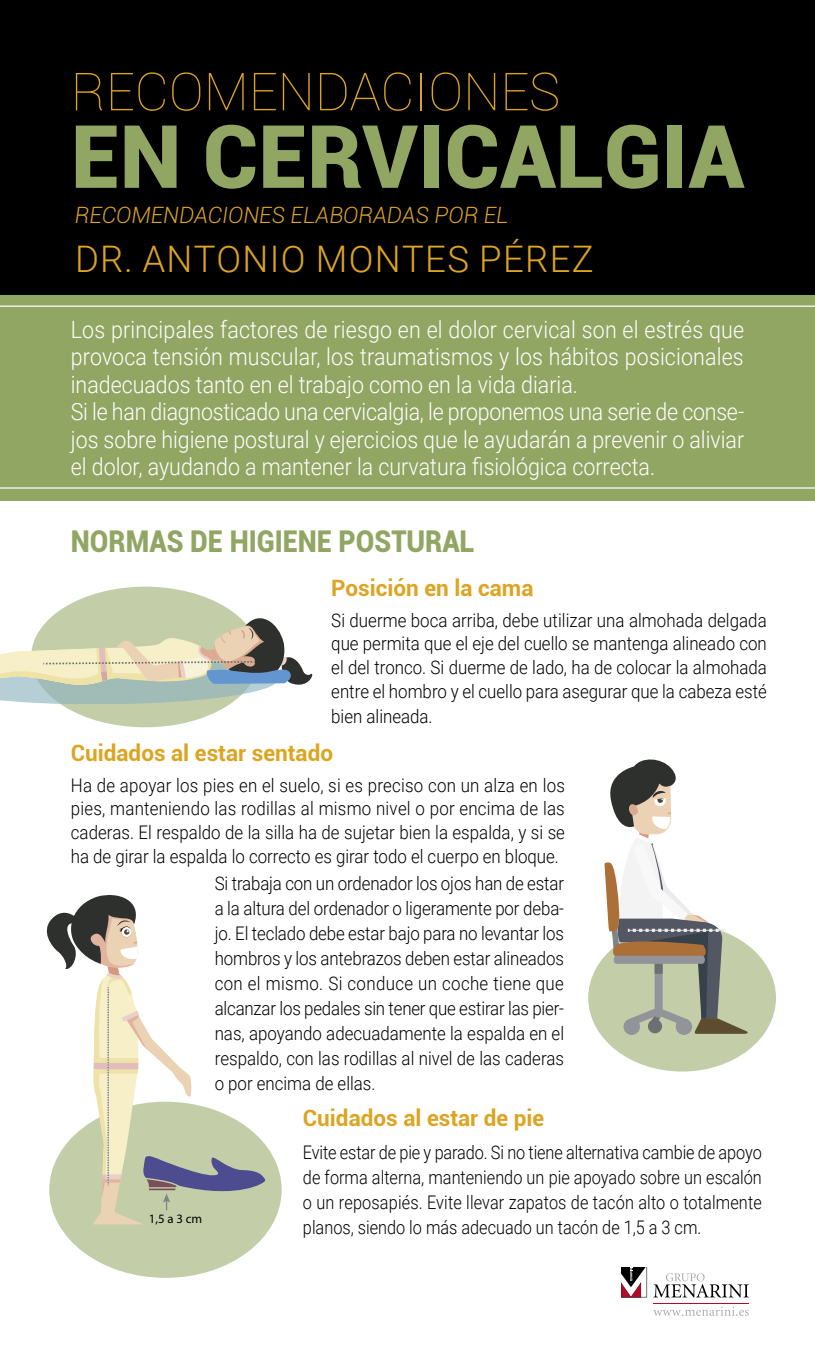
<style>
.page{position:relative;width:815px;height:1347px;background:#fff}
.page>*{position:absolute;margin:0;border:0;box-sizing:border-box;transform-origin:0 0}
.t1{font:900 87.5px "Roboto";color:#92a664}
.t2{font:100 52.5px "Roboto";color:#dda421}
.t3{font:300 36.5px "Roboto";letter-spacing:.035em;color:#dda421}
.t4{font:900 30px "Roboto";color:#92a664;scale:.9 1}
.t5{font:300 23.75px/27.5px "Roboto";color:#fff;scale:.9 1}
.t6{font:700 22.5px "Roboto";color:#dda421}
.t7{font:italic 300 22.5px "Roboto";color:#dda421}
.t8{font:300 18.75px/25px "Roboto";color:#000;text-align:justify;scale:.9 1}
.t9{font:300 18.75px/25px "Roboto";color:#000;text-align:justify;scale:.87 1}
.t10{font:12.75px "Myriad Pro";color:#000}
</style>
<div class="page">
<div style="left:49px;top:1101px;width:233px;height:176px;background:#c3cea9;border-radius:50%"></div>
<div style="left:588px;top:924px;width:188px;height:147px;background:#c3cea9;border-radius:50%"></div>
<div style="left:31px;top:586px;width:228px;height:141px;background:#c3cea9;border-radius:50%"></div>
<div style="left:0;top:0;width:815px;height:295px;background:#000"></div>
<div style="left:0;top:295px;width:815px;height:205px;background:#92a664"></div>
<svg style="left:0;top:608px;width:313px;height:97px"></svg>
<hr style="left:0;top:305px;width:815px;height:2px;background:#fff">
<hr style="left:0;top:487px;width:815px;height:1px;background:#fff">
<svg style="left:604px;top:759px;width:145px;height:276px"></svg>
<svg style="left:46px;top:895px;width:220px;height:329px"></svg>
<svg style="left:653px;top:1273px;width:96px;height:24px"></svg>
<hr style="left:653px;top:1303px;width:96px;height:1px;background:#b70a29">
<svg style="left:621px;top:1267px;width:26px;height:30px"></svg>
<svg style="left:653px;top:1306px;width:96px;height:9px"></svg>
<h2 class="t2" style="left:71px;top:55px;width:491px">RECOMENDACIONES</h2>
<h1 class="t1" style="left:71px;top:95px;width:675px">EN CERVICALGIA</h1>
<p class="t7" style="left:75px;top:200px;width:435px">RECOMENDACIONES ELABORADAS POR EL</p>
<h3 class="t3" style="left:75px;top:233px;width:520px">DR. ANTONIO MONTES PÉREZ</h3>
<p class="t5" style="left:71px;top:314px;width:750px">Los principales factores de riesgo en el dolor cervical son el estrés que provoca tensión muscular, los traumatismos y los hábitos posicionales inadecuados tanto en el trabajo como en la vida diaria.<br>Si le han diagnosticado una cervicalgia, le proponemos una serie de conse&shy;jos sobre higiene postural y ejercicios que le ayudarán a prevenir o aliviar el dolor, ayudando a mantener la curvatura fisiológica correcta.</p>
<h3 class="t4" style="left:71px;top:520px;width:450px">NORMAS DE HIGIENE POSTURAL</h3>
<p class="t6" style="left:331px;top:572px;width:204px">Posición en la cama</p>
<p class="t8" style="left:331px;top:607px;width:486px;line-height:24px">Si duerme boca arriba, debe utilizar una almohada delgada que permita que el eje del cuello se mantenga alineado con el del tronco. Si duerme de lado, ha de colocar la almohada entre el hombro y el cuello para asegurar que la cabeza esté bien alineada.</p>
<p class="t6" style="left:71px;top:736px;width:264px">Cuidados al estar sentado</p>
<p class="t8" style="left:71px;top:772px;width:551px;line-height:23.8px">Ha de apoyar los pies en el suelo, si es preciso con un alza en los pies, manteniendo las rodillas al mismo nivel o por encima de las caderas. El respaldo de la silla ha de sujetar bien la espalda, y si se ha de girar la espalda lo correcto es girar todo el cuerpo en bloque.</p>
<p class="t10" style="left:149px;top:1210px;width:55px">1,5 a 3 cm</p>
<p class="t8" style="left:215px;top:870px;width:390px">Si trabaja con un ordenador los ojos han de estar a la altura del ordenador o ligeramente por deba&shy;jo. El teclado debe estar bajo para no levantar los hombros y los antebrazos deben estar alineados con el mismo. Si conduce un coche tiene que alcanzar los pedales sin tener que estirar las pier&shy;nas, apoyando adecuadamente la espalda en el respaldo, con las rodillas al nivel de las caderas o por encima de ellas.</p>
<p class="t6" style="left:303px;top:1102px;width:243px">Cuidados al estar de pie</p>
<p class="t9" style="left:303px;top:1138px;width:529px">Evite estar de pie y parado. Si no tiene alternativa cambie de apoyo de forma alterna, manteniendo un pie apoyado sobre un escalón o un reposapiés. Evite llevar zapatos de tacón alto o totalmente planos, siendo lo más adecuado un tacón de 1,5 a 3 cm.</p>
</div>
